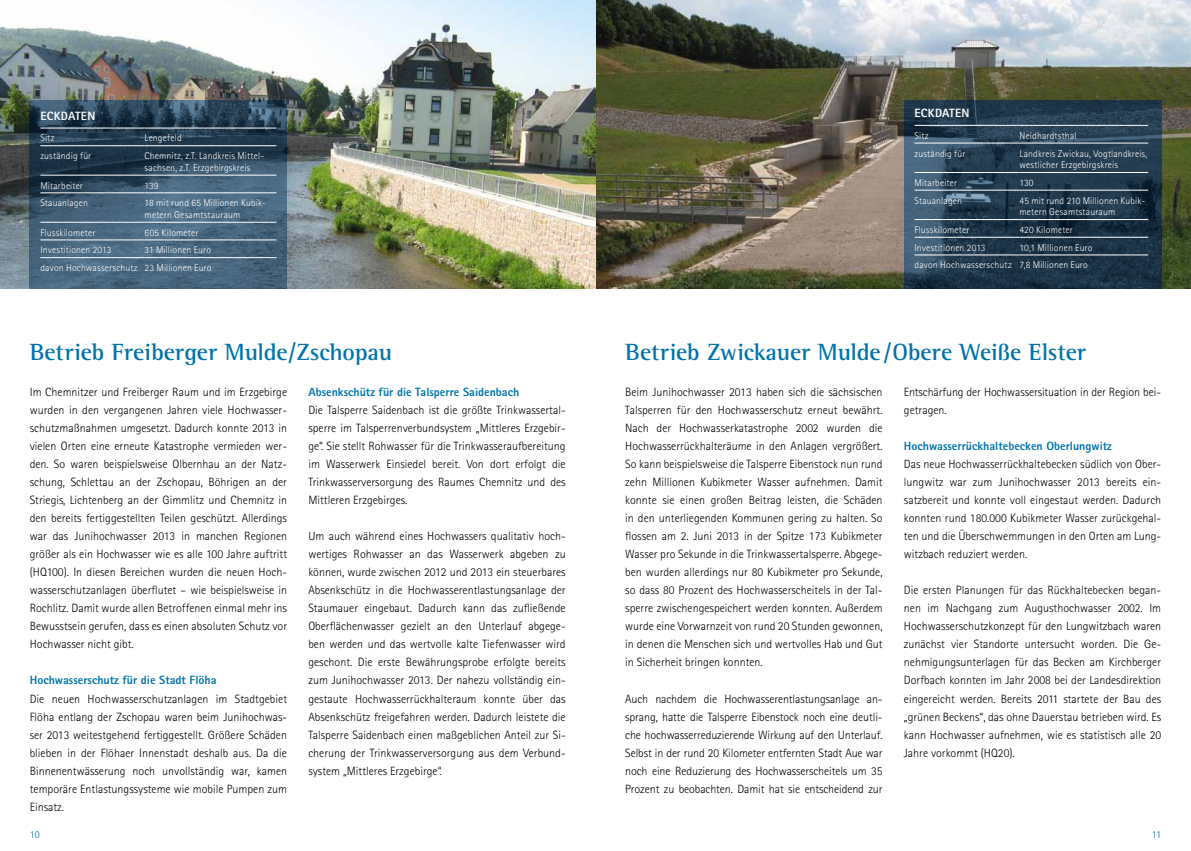
<style>
.page{position:relative;width:1191px;height:851px;background:#fff}
.page>*{position:absolute;margin:0;border:0;box-sizing:border-box;transform-origin:0 0}
.t1{font:700 24px "Rotis Semi Serif";color:#0073ab}
.t2{font:300 12px/18px "Rotis Sans Serif";color:#000;text-align:justify}
.t3{font:800 12px "Rotis Sans Serif";color:#0073ab}
.t4{font:800 12px "Rotis Sans Serif";letter-spacing:.02em;color:#fff}
.t5{font:300 10.5px "Rotis Sans Serif";color:#0073ab}
.t6{font:300 9.75px/11.7px "Rotis Sans Serif";letter-spacing:.015em;color:#fff}
</style>
<div class="page">
<img style="left:0;top:0;width:1191px;height:288px">
<svg style="left:904px;top:100px;width:257px;height:188px;background:#263e52"></svg>
<svg style="left:30px;top:100px;width:257px;height:188px;background:#3b576d"></svg>
<hr style="left:40px;top:128px;width:105px;height:1px;background:#fff">
<hr style="left:145px;top:128px;width:131px;height:1px;background:#fff">
<hr style="left:40px;top:145px;width:105px;height:1px;background:#fff">
<hr style="left:145px;top:145px;width:131px;height:1px;background:#fff">
<hr style="left:40px;top:175px;width:105px;height:1px;background:#fff">
<hr style="left:145px;top:175px;width:131px;height:1px;background:#fff">
<hr style="left:40px;top:192px;width:105px;height:1px;background:#fff">
<hr style="left:145px;top:192px;width:131px;height:1px;background:#fff">
<hr style="left:40px;top:222px;width:105px;height:1px;background:#fff">
<hr style="left:145px;top:222px;width:131px;height:1px;background:#fff">
<hr style="left:40px;top:239px;width:105px;height:1px;background:#fff">
<hr style="left:145px;top:239px;width:131px;height:1px;background:#fff">
<hr style="left:40px;top:257px;width:105px;height:1px;background:#fff">
<hr style="left:145px;top:257px;width:131px;height:1px;background:#fff">
<hr style="left:914px;top:125px;width:105px;height:1px;background:#fff">
<hr style="left:1019px;top:125px;width:129px;height:1px;background:#fff">
<hr style="left:914px;top:143px;width:105px;height:1px;background:#fff">
<hr style="left:1019px;top:143px;width:129px;height:1px;background:#fff">
<hr style="left:914px;top:172px;width:105px;height:1px;background:#fff">
<hr style="left:1019px;top:172px;width:129px;height:1px;background:#fff">
<hr style="left:914px;top:190px;width:105px;height:1px;background:#fff">
<hr style="left:1019px;top:190px;width:129px;height:1px;background:#fff">
<hr style="left:914px;top:219px;width:105px;height:1px;background:#fff">
<hr style="left:1019px;top:219px;width:129px;height:1px;background:#fff">
<hr style="left:914px;top:237px;width:105px;height:1px;background:#fff">
<hr style="left:1019px;top:237px;width:129px;height:1px;background:#fff">
<hr style="left:914px;top:254px;width:105px;height:1px;background:#fff">
<hr style="left:1019px;top:254px;width:129px;height:1px;background:#fff">
<p class="t4" style="left:40px;top:108px;width:56px">Eckdaten</p>
<p class="t6" style="left:40px;top:132px;width:16px">Sitz</p>
<p class="t6" style="left:145px;top:132px;width:39px">Lengefeld</p>
<p class="t6" style="left:40px;top:150px;width:52px">zuständig für</p>
<p class="t6" style="left:145px;top:150px;width:121px">Chemnitz, z.T. Landkreis Mittel&shy;sachsen, z.T. Erzgebirgskreis</p>
<p class="t6" style="left:40px;top:179px;width:44px">Mitarbeiter</p>
<p class="t6" style="left:145px;top:179px;width:15px">139</p>
<p class="t6" style="left:40px;top:197px;width:49px">Stauanlagen</p>
<p class="t6" style="left:145px;top:197px;width:123px">18 mit rund 65 Millionen Kubik&shy;metern Gesamtstauraum</p>
<p class="t6" style="left:40px;top:226px;width:56px">Flusskilometer</p>
<p class="t6" style="left:145px;top:226px;width:55px">605 Kilometer</p>
<p class="t6" style="left:40px;top:244px;width:72px">Investitionen 2013</p>
<p class="t6" style="left:40px;top:241px;width:173px;line-height:17.7px;text-align:right">31 Millionen Euro<br>davon Hochwasserschutz 23 Millionen Euro</p>
<p class="t4" style="left:914px;top:106px;width:56px">Eckdaten</p>
<p class="t6" style="left:914px;top:130px;width:16px">Sitz</p>
<p class="t6" style="left:1019px;top:130px;width:58px">Neidhardtsthal</p>
<p class="t6" style="left:914px;top:147px;width:52px">zuständig für</p>
<p class="t6" style="left:1019px;top:147px;width:129px">Landkreis Zwickau, Vogtlandkreis, westlicher Erzgebirgskreis</p>
<p class="t6" style="left:914px;top:177px;width:44px">Mitarbeiter</p>
<p class="t6" style="left:1019px;top:177px;width:16px">130</p>
<p class="t6" style="left:914px;top:194px;width:49px">Stauanlagen</p>
<p class="t6" style="left:1019px;top:194px;width:127px">45 mit rund 210 Millionen Kubik&shy;metern Gesamtstauraum</p>
<p class="t6" style="left:914px;top:224px;width:56px">Flusskilometer</p>
<p class="t6" style="left:1019px;top:224px;width:55px">420 Kilometer</p>
<p class="t6" style="left:914px;top:241px;width:72px">Investitionen 2013</p>
<p class="t6" style="left:914px;top:238px;width:179px;line-height:17.7px;text-indent:105px">10,1 Millionen Euro davon Hochwasserschutz 7,8 Millionen Euro</p>
<h1 class="t1" style="left:30px;top:338px;width:364px">Betrieb Freiberger Mulde/Zschopau</h1>
<h1 class="t1" style="left:625px;top:338px;width:462px">Betrieb Zwickauer Mulde /Obere Weiße Elster</h1>
<p class="t2" style="left:30px;top:383px;width:259px">Im Chemnitzer und Freiberger Raum und im Erzgebirge wurden in den vergangenen Jahren viele Hochwasser&shy;schutzmaßnahmen umgesetzt. Dadurch konnte 2013 in vielen Orten eine erneute Katastrophe vermieden wer&shy;den. So waren beispielsweise Olbernhau an der Natz&shy;schung, Schlettau an der Zschopau, Böhrigen an der Striegis, Lichtenberg an der Gimmlitz und Chemnitz in den bereits fertiggestellten Teilen geschützt. Allerdings war das Junihochwasser 2013 in manchen Regionen größer als ein Hochwasser wie es alle 100 Jahre auftritt (HQ100). In diesen Bereichen wurden die neuen Hoch&shy;wasserschutzanlagen überflutet – wie beispielsweise in Rochlitz. Damit wurde allen Betroffenen einmal mehr ins Bewusstsein gerufen, dass es einen absoluten Schutz vor Hochwasser nicht gibt.</p>
<p class="t3" style="left:30px;top:672px;width:188px">Hochwasserschutz für die Stadt Flöha</p>
<p class="t2" style="left:30px;top:689px;width:259px">Die neuen Hochwasserschutzanlagen im Stadtgebiet Flöha entlang der Zschopau waren beim Junihochwas&shy;ser 2013 weitestgehend fertiggestellt. Größere Schäden blieben in der Flöhaer Innenstadt deshalb aus. Da die Binnenentwässerung noch unvollständig war, kamen temporäre Entlastungssysteme wie mobile Pumpen zum Einsatz.</p>
<p class="t3" style="left:308px;top:384px;width:212px">Absenkschütz für die Talsperre Saidenbach</p>
<p class="t2" style="left:308px;top:401px;width:259px">Die Talsperre Saidenbach ist die größte Trinkwassertal&shy;sperre im Talsperrenverbundsystem „Mittleres Erzgebir&shy;ge“. Sie stellt Rohwasser für die Trinkwasseraufbereitung im Wasserwerk Einsiedel bereit. Von dort erfolgt die Trinkwasserversorgung des Raumes Chemnitz und des Mittleren Erzgebirges.</p>
<p class="t2" style="left:308px;top:527px;width:259px">Um auch während eines Hochwassers qualitativ hoch&shy;wertiges Rohwasser an das Wasserwerk abgeben zu können, wurde zwischen 2012 und 2013 ein steuerbares Absenkschütz in die Hochwasserentlastungsanlage der Staumauer eingebaut. Dadurch kann das zufließende Oberflächenwasser gezielt an den Unterlauf abgege&shy;ben werden und das wertvolle kalte Tiefenwasser wird geschont. Die erste Bewährungsprobe erfolgte bereits zum Junihochwasser 2013. Der nahezu vollständig ein&shy;gestaute Hochwasserrückhalteraum konnte über das Absenkschütz freigefahren werden. Dadurch leistete die Talsperre Saidenbach einen maßgeblichen Anteil zur Si&shy;cherung der Trinkwasserversorgung aus dem Verbund&shy;system „Mittleres Erzgebirge“.</p>
<p class="t2" style="left:904px;top:383px;width:259px">Entschärfung der Hochwassersituation in der Region bei&shy;getragen.</p>
<p class="t3" style="left:904px;top:438px;width:209px">Hochwasserrückhaltebecken Oberlungwitz</p>
<p class="t2" style="left:904px;top:455px;width:259px">Das neue Hochwasserrückhaltebecken südlich von Ober&shy;lungwitz war zum Junihochwasser 2013 bereits ein&shy;satzbereit und konnte voll eingestaut werden. Dadurch konnten rund 180.000 Kubikmeter Wasser zurückgehal&shy;ten und die Überschwemmungen in den Orten am Lung&shy;witzbach reduziert werden.</p>
<p class="t2" style="left:904px;top:581px;width:259px">Die ersten Planungen für das Rückhaltebecken began&shy;nen im Nachgang zum Augusthochwasser 2002. Im Hochwasserschutzkonzept für den Lungwitzbach waren zunächst vier Standorte untersucht worden. Die Ge&shy;nehmigungsunterlagen für das Becken am Kirchberger Dorfbach konnten im Jahr 2008 bei der Landesdirektion eingereicht werden. Bereits 2011 startete der Bau des „grünen Beckens“, das ohne Dauerstau betrieben wird. Es kann Hochwasser aufnehmen, wie es statistisch alle 20<br>Jahre vorkommt (HQ20).</p>
<p class="t2" style="left:625px;top:383px;width:259px">Beim Junihochwasser 2013 haben sich die sächsischen Talsperren für den Hochwasserschutz erneut bewährt.<br>Nach der Hochwasserkatastrophe 2002 wurden die Hochwasserrückhalteräume in den Anlagen vergrößert.<br>So kann beispielsweise die Talsperre Eibenstock nun rund zehn Millionen Kubikmeter Wasser aufnehmen. Damit konnte sie einen großen Beitrag leisten, die Schäden in den unterliegenden Kommunen gering zu halten. So flossen am 2. Juni 2013 in der Spitze 173 Kubikmeter Wasser pro Sekunde in die Trinkwassertalsperre. Abgege&shy;ben wurden allerdings nur 80 Kubikmeter pro Sekunde, so dass 80 Prozent des Hochwasserscheitels in der Tal&shy;sperre zwischengespeichert werden konnten. Außerdem wurde eine Vorwarnzeit von rund 20 Stunden gewonnen, in denen die Menschen sich und wertvolles Hab und Gut in Sicherheit bringen konnten.</p>
<p class="t2" style="left:625px;top:689px;width:259px">Auch nachdem die Hochwasserentlastungsanlage an&shy;sprang, hatte die Talsperre Eibenstock noch eine deutli&shy;che hochwasserreduzierende Wirkung auf den Unterlauf.<br>Selbst in der rund 20 Kilometer entfernten Stadt Aue war noch eine Reduzierung des Hochwasserscheitels um 35<br>Prozent zu beobachten. Damit hat sie entscheidend zur</p>
<p class="t5" style="left:30px;top:828px;width:11px">10</p>
<p class="t5" style="left:1151px;top:828px;width:11px">11</p>
</div>
